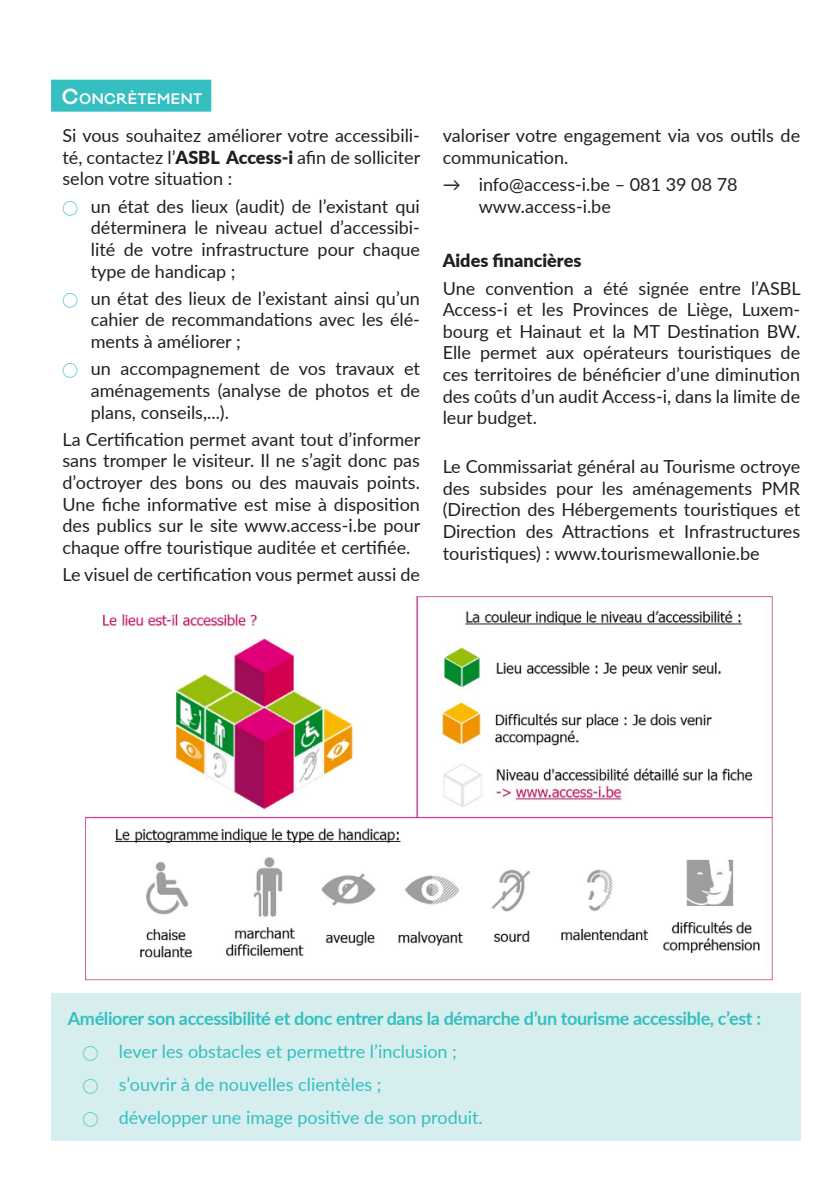
<style>
.page{position:relative;width:840px;height:1191px;background:#fff}
.page>*{position:absolute;margin:0;border:0;box-sizing:border-box;transform-origin:0 0}
.t1{font:18px/21.6px "Lato";color:#231f20;text-align:justify}
.t2{font:18px "Lato";color:#35bfc1}
.t3{font:700 18px "Lato";letter-spacing:-.02em;color:#35bfc1}
.t4{font:900 18px "Lato";color:#231f20}
.t5{font:600 14px "Galano Classic";letter-spacing:.035em;color:#fff}
.s1{font-size:20px}
.s2{font-weight:900}
.s3{font-size:14px;color:#35bfc1}
.s4{font-size:14px}
</style>
<div class="page">
<div style="left:51px;top:993px;width:748px;height:147px;background:#d7eeee"></div>
<div style="left:51px;top:80px;width:160px;height:32px;background:#35bfc1"></div>
<img style="left:85px;top:596px;width:688px;height:385px">
<p class="t5" style="left:62px;top:89px;width:142px"><span class="s1">C</span>ONCRÈTEMENT</p>
<p class="t1" style="left:62px;top:124px;width:359px">Si vous souhaitez améliorer votre accessibili&shy;té, contactez l’<span class="s2">ASBL Access-i</span> afin de solliciter selon votre situation :</p>
<p class="t1" style="left:91px;top:195px;width:330px;text-indent:-28px"><span class="s3">դ</span> un état des lieux (audit) de l’existant qui déterminera le niveau actuel d’accessibi&shy;lité de votre infrastructure pour chaque type de handicap ;</p>
<p class="t1" style="left:91px;top:287px;width:330px;text-indent:-28px"><span class="s3">դ</span> un état des lieux de l’existant ainsi qu’un cahier de recommandations avec les élé&shy;ments à améliorer ;</p>
<p class="t1" style="left:91px;top:357px;width:330px;text-indent:-28px"><span class="s3">դ</span> un accompagnement de vos travaux et aménagements (analyse de photos et de plans, conseils,...).</p>
<p class="t1" style="left:62px;top:428px;width:359px">La Certification permet avant tout d’informer sans tromper le visiteur. Il ne s’agit donc pas d’octroyer des bons ou des mauvais points.<br>Une fiche informative est mise à disposition des publics sur le site www.access-i.be pour chaque offre touristique auditée et certifiée.</p>
<p class="t1" style="left:62px;top:563px;width:359px">Le visuel de certification vous permet aussi de</p>
<p class="t1" style="left:442px;top:124px;width:359px">valoriser votre engagement via vos outils de communication.</p>
<p class="t1" style="left:478px;top:173px;width:260px;text-indent:-36px">→ info@access-i.be – 081 39 08 78 www.access-i.be</p>
<p class="t4" style="left:442px;top:247px;width:140px">Aides financières</p>
<p class="t1" style="left:442px;top:276px;width:359px">Une convention a été signée entre l’ASBL Access-i et les Provinces de Liège, Luxem&shy;bourg et Hainaut et la MT Destination BW.<br>Elle permet aux opérateurs touristiques de ces territoires de bénéficier d’une diminution des coûts d’un audit Access-i, dans la limite de leur budget.</p>
<p class="t1" style="left:442px;top:455px;width:359px">Le Commissariat général au Tourisme octroye des subsides pour les aménagements PMR (Direction des Hébergements touristiques et Direction des Attractions et Infrastructures touristiques) : www.tourismewallonie.be</p>
<p class="t3" style="left:68px;top:1005px;width:694px">Améliorer son accessibilité et donc entrer dans la démarche d’un tourisme accessible, c’est :</p>
<p class="t2" style="left:83px;top:1038px;width:375px"><span class="s4">դ</span> lever les obstacles et permettre l’inclusion ;</p>
<p class="t2" style="left:83px;top:1071px;width:300px"><span class="s4">դ</span> s’ouvrir à de nouvelles clientèles ;</p>
<p class="t2" style="left:83px;top:1104px;width:401px"><span class="s4">դ</span> développer une image positive de son produit.</p>
</div>
